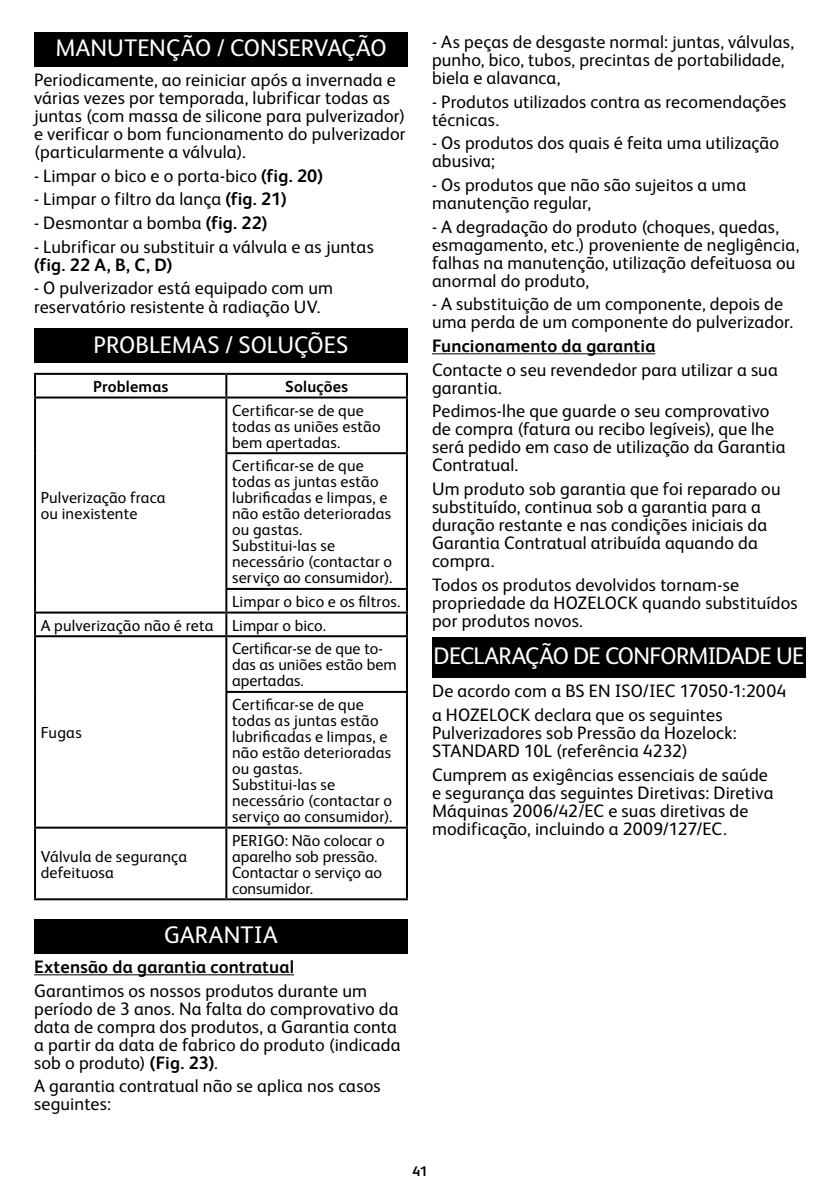
<style>
.page{position:relative;width:840px;height:1191px;background:#fff}
.page>*{position:absolute;margin:0;border:0;box-sizing:border-box;transform-origin:0 0}
.t1{font:24px "FS Albert Pro";letter-spacing:-.005em;color:#fff}
.t2{font:24px "FS Albert Pro";letter-spacing:-.03em;color:#fff}
.t3{font:18px/18px "FS Albert Pro";letter-spacing:.01em;color:#000}
.t4{font:700 18px "FS Albert Pro";letter-spacing:.01em;color:#000}
.t5{font:16px/16px "FS Albert Pro";letter-spacing:.01em;color:#000}
.t6{font:700 16px "FS Albert Pro";letter-spacing:.015em;color:#000}
.t7{font:700 14px "FS Albert Pro";color:#000}
.s1{font-weight:700}
</style>
<div class="page">
<hr style="left:34px;top:974px;width:260px;height:1px;background:#000">
<div style="left:34px;top:32px;width:374px;height:34px;background:#000"></div>
<div style="left:34px;top:329px;width:374px;height:34px;background:#000"></div>
<hr style="left:34px;top:373px;width:192px;height:2px;background:#000">
<hr style="left:34px;top:375px;width:2px;height:21px;background:#000">
<hr style="left:226px;top:373px;width:182px;height:2px;background:#000">
<hr style="left:225px;top:375px;width:2px;height:21px;background:#000">
<hr style="left:406px;top:375px;width:2px;height:21px;background:#000">
<hr style="left:34px;top:396px;width:192px;height:2px;background:#000">
<hr style="left:34px;top:398px;width:2px;height:55px;background:#000">
<hr style="left:226px;top:396px;width:182px;height:2px;background:#000">
<hr style="left:225px;top:398px;width:2px;height:54px;background:#000">
<hr style="left:406px;top:398px;width:2px;height:54px;background:#000">
<hr style="left:34px;top:453px;width:2px;height:136px;background:#000">
<hr style="left:225px;top:452px;width:183px;height:2px;background:#000">
<hr style="left:225px;top:454px;width:2px;height:134px;background:#000">
<hr style="left:406px;top:454px;width:2px;height:134px;background:#000">
<hr style="left:34px;top:589px;width:2px;height:22px;background:#000">
<hr style="left:225px;top:588px;width:183px;height:2px;background:#000">
<hr style="left:225px;top:590px;width:2px;height:21px;background:#000">
<hr style="left:406px;top:590px;width:2px;height:21px;background:#000">
<hr style="left:34px;top:611px;width:192px;height:2px;background:#000">
<hr style="left:34px;top:613px;width:2px;height:22px;background:#000">
<hr style="left:226px;top:611px;width:182px;height:2px;background:#000">
<hr style="left:225px;top:613px;width:2px;height:22px;background:#000">
<hr style="left:406px;top:613px;width:2px;height:22px;background:#000">
<hr style="left:34px;top:635px;width:192px;height:2px;background:#000">
<hr style="left:34px;top:637px;width:2px;height:55px;background:#000">
<hr style="left:226px;top:635px;width:182px;height:2px;background:#000">
<hr style="left:225px;top:637px;width:2px;height:54px;background:#000">
<hr style="left:406px;top:637px;width:2px;height:54px;background:#000">
<hr style="left:34px;top:692px;width:2px;height:134px;background:#000">
<hr style="left:225px;top:691px;width:183px;height:2px;background:#000">
<hr style="left:225px;top:693px;width:2px;height:133px;background:#000">
<hr style="left:406px;top:693px;width:2px;height:133px;background:#000">
<hr style="left:34px;top:826px;width:192px;height:2px;background:#000">
<hr style="left:34px;top:828px;width:2px;height:70px;background:#000">
<hr style="left:226px;top:826px;width:182px;height:2px;background:#000">
<hr style="left:225px;top:828px;width:2px;height:70px;background:#000">
<hr style="left:406px;top:828px;width:2px;height:70px;background:#000">
<hr style="left:34px;top:898px;width:192px;height:2px;background:#000">
<hr style="left:226px;top:898px;width:182px;height:2px;background:#000">
<div style="left:34px;top:919px;width:374px;height:34px;background:#000"></div>
<hr style="left:432px;top:353px;width:223px;height:1px;background:#000">
<div style="left:432px;top:637px;width:373px;height:40px;background:#000"></div>
<h1 class="t1" style="left:55px;top:31px;width:332px">MANUTENÇÃO / CONSERVAÇÃO</h1>
<p class="t3" style="left:34px;top:70px;width:373px">Periodicamente, ao reiniciar após a invernada e várias vezes por temporada, lubrificar todas as juntas (com massa de silicone para pulverizador) e verificar o bom funcionamento do pulverizador (particularmente a válvula).</p>
<p class="t3" style="left:34px;top:165px;width:290px">- Limpar o bico e o porta-bico <span class="s1">(fig. 20)</span></p>
<p class="t3" style="left:34px;top:189px;width:254px">- Limpar o filtro da lança <span class="s1">(fig. 21)</span></p>
<p class="t3" style="left:34px;top:213px;width:235px">- Desmontar a bomba <span class="s1">(fig. 22)</span></p>
<p class="t3" style="left:34px;top:236px;width:341px">- Lubrificar ou substituir a válvula e as juntas</p>
<p class="t4" style="left:34px;top:252px;width:140px">(fig. 22 A, B, C, D)</p>
<p class="t3" style="left:34px;top:278px;width:300px">- O pulverizador está equipado com um reservatório resistente à radiação UV.</p>
<h1 class="t1" style="left:94px;top:328px;width:256px">PROBLEMAS / SOLUÇÕES</h1>
<p class="t6" style="left:93px;top:375px;width:77px">Problemas</p>
<p class="t6" style="left:285px;top:375px;width:64px">Soluções</p>
<p class="t5" style="left:232px;top:401px;width:150px">Certificar-se de que todas as uniões estão bem apertadas.</p>
<p class="t5" style="left:232px;top:456px;width:162px">Certificar-se de que todas as juntas estão lubrificadas e limpas, e não estão deterioradas ou gastas.<br>Substitui-las se necessário (contactar o serviço ao consumidor).</p>
<p class="t5" style="left:41px;top:588px;width:361px;line-height:23.6px;text-indent:191px">Limpar o bico e os filtros.<br>A pulverização não é reta Limpar o bico.</p>
<p class="t5" style="left:41px;top:488px;width:126px">Pulverização fraca ou inexistente</p>
<p class="t5" style="left:41px;top:723px;width:43px">Fugas</p>
<p class="t5" style="left:232px;top:639px;width:166px">Certificar-se de que to&shy;das as uniões estão bem apertadas.</p>
<p class="t5" style="left:232px;top:695px;width:162px">Certificar-se de que todas as juntas estão lubrificadas e limpas, e não estão deterioradas ou gastas.<br>Substitui-las se necessário (contactar o serviço ao consumidor).</p>
<p class="t5" style="left:232px;top:831px;width:154px">PERIGO: Não colocar o aparelho sob pressão.<br>Contactar o serviço ao consumidor.</p>
<h1 class="t1" style="left:164px;top:918px;width:115px">GARANTIA</h1>
<p class="t4" style="left:34px;top:954px;width:261px">Extensão da garantia contratual</p>
<p class="t3" style="left:34px;top:980px;width:368px">Garantimos os nossos produtos durante um período de 3 anos. Na falta do comprovativo da data de compra dos produtos, a Garantia conta a partir da data de fabrico do produto (indicada sob o produto) <span class="s1">(Fig. 23)</span>.</p>
<p class="t3" style="left:34px;top:1076px;width:348px">A garantia contratual não se aplica nos casos seguintes:</p>
<p class="t5" style="left:41px;top:847px;width:148px">Válvula de segurança defeituosa</p>
<p class="t3" style="left:432px;top:31px;width:363px">- As peças de desgaste normal: juntas, válvulas, punho, bico, tubos, precintas de portabilidade, biela e alavanca,</p>
<p class="t3" style="left:432px;top:91px;width:356px">- Produtos utilizados contra as recomendações técnicas.</p>
<p class="t3" style="left:432px;top:133px;width:348px">- Os produtos dos quais é feita uma utilização abusiva;</p>
<p class="t3" style="left:432px;top:174px;width:315px">- Os produtos que não são sujeitos a uma manutenção regular,</p>
<p class="t3" style="left:432px;top:216px;width:368px">- A degradação do produto (choques, quedas, esmagamento, etc.) proveniente de negligência, falhas na manutenção, utilização defeituosa ou anormal do produto,</p>
<p class="t3" style="left:432px;top:294px;width:362px">- A substituição de um componente, depois de uma perda de um componente do pulverizador.</p>
<p class="t4" style="left:432px;top:333px;width:225px">Funcionamento da garantia</p>
<p class="t3" style="left:432px;top:359px;width:347px">Contacte o seu revendedor para utilizar a sua garantia.</p>
<p class="t3" style="left:432px;top:401px;width:355px">Pedimos-lhe que guarde o seu comprovativo de compra (fatura ou recibo legíveis), que lhe será pedido em caso de utilização da Garantia Contratual.</p>
<p class="t3" style="left:432px;top:478px;width:350px">Um produto sob garantia que foi reparado ou substituído, continua sob a garantia para a duração restante e nas condições iniciais da Garantia Contratual atribuída aquando da compra.</p>
<p class="t3" style="left:432px;top:574px;width:367px">Todos os produtos devolvidos tornam-se propriedade da HOZELOCK quando substituídos por produtos novos.</p>
<h1 class="t2" style="left:433px;top:639px;width:372px">DECLARAÇÃO DE CONFORMIDADE UE</h1>
<p class="t3" style="left:432px;top:678px;width:356px;line-height:23.6px">De acordo com a BS EN ISO/IEC 17050-1:2004 a HOZELOCK declara que os seguintes</p>
<p class="t3" style="left:432px;top:722px;width:306px">Pulverizadores sob Pressão da Hozelock:<br>STANDARD 10L (referência 4232)</p>
<p class="t3" style="left:432px;top:764px;width:343px">Cumprem as exigências essenciais de saúde e segurança das seguintes Diretivas: Diretiva Máquinas 2006/42/EC e suas diretivas de modificação, incluindo a 2009/127/EC.</p>
<p class="t7" style="left:412px;top:1161px;width:17px">41</p>
</div>
